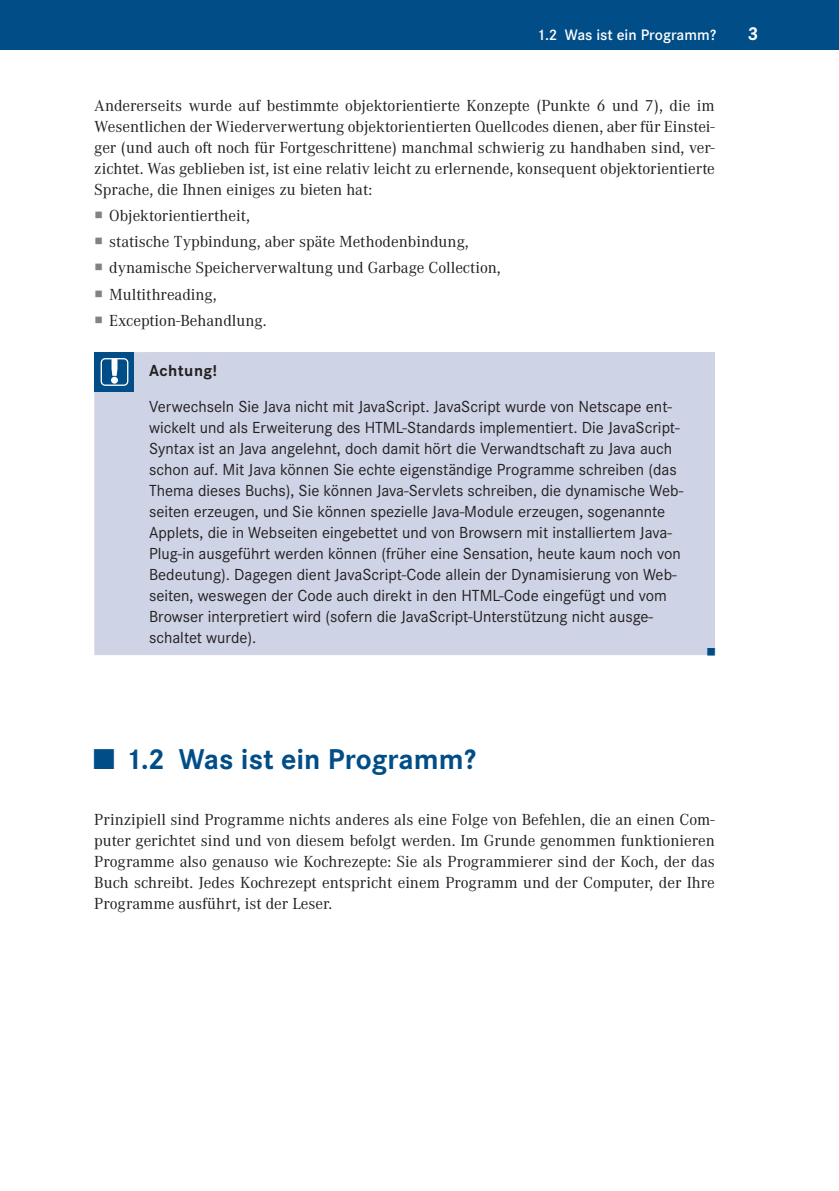
<style>
.page{position:relative;width:839px;height:1191px;background:#fff}
.page>*{position:absolute;margin:0;border:0;box-sizing:border-box;transform-origin:0 0}
.t1{font:700 29.75px "Corporate S Pro";color:#004d88}
.t2{font:700 19.25px "Corporate S Pro";color:#fff}
.t3{font:16.62px/21px "Corporate A Pro";color:#231f20;text-align:justify}
.t4{font:16.62px/21px "Corporate S Pro";color:#231f20}
.t5{font:700 16.62px "Corporate S Pro";letter-spacing:.03em;color:#231f20}
.t6{font:600 15.75px "Corporate S Pro";color:#fff}
</style>
<div class="page">
<div style="left:0;top:0;width:838px;height:50px;background:#004d88"></div>
<div style="left:94px;top:352px;width:613px;height:303px;background:#ced3e5"></div>
<div style="left:149px;top:352px;width:565px;height:295px;background:#ced3e5"></div>
<div style="left:94px;top:352px;width:40px;height:40px;background:#004d88"></div>
<svg style="left:101px;top:358px;width:27px;height:28px"></svg>
<svg style="left:707px;top:647px;width:7px;height:8px"></svg>
<p class="t6" style="left:539px;top:23px;width:178px">1.2 Was ist ein Programm?</p>
<p class="t2" style="left:747px;top:18px;width:12px">3</p>
<p class="t3" style="left:94px;top:94px;width:622px">Andererseits wurde auf bestimmte objektorientierte Konzepte (Punkte 6 und 7), die im Wesentlichen der Wiederverwertung objektorientierten Quellcodes dienen, aber für Einstei&shy;ger (und auch oft noch für Fortgeschrittene) manchmal schwierig zu handhaben sind, ver&shy;zichtet. Was geblieben ist, ist eine relativ leicht zu erlernende, konsequent objektorientierte Sprache, die Ihnen einiges zu bieten hat:</p>
<p class="t3" style="left:109px;top:201px;width:393px;line-height:26.2px;text-align:left">Objektorientiertheit,<br>statische Typbindung, aber späte Methodenbindung, dynamische Speicherverwaltung und Garbage Collection, Multithreading,<br>Exception-Behandlung.</p>
<p class="t5" style="left:149px;top:357px;width:70px">Achtung!</p>
<p class="t4" style="left:149px;top:394px;width:535px">Verwechseln Sie Java nicht mit JavaScript. JavaScript wurde von Netscape ent&shy;wickelt und als Erweiterung des HTML-Standards implementiert. Die JavaScript-Syntax ist an Java angelehnt, doch damit hört die Verwandtschaft zu Java auch schon auf. Mit Java können Sie echte eigenständige Programme schreiben (das Thema dieses Buchs), Sie können Java-Servlets schreiben, die dynamische Web&shy;seiten erzeugen, und Sie können spezielle Java-Module erzeugen, sogenannte Applets, die in Webseiten eingebettet und von Browsern mit installiertem Java-Plug-in ausgeführt werden können (früher eine Sensation, heute kaum noch von Bedeutung). Dagegen dient JavaScript-Code allein der Dynamisierung von Web&shy;seiten, weswegen der Code auch direkt in den HTML-Code eingefügt und vom Browser interpretiert wird (sofern die JavaScript-Unterstützung nicht ausge&shy;schaltet wurde).</p>
<h1 class="t1" style="left:94px;top:735px;width:383px">■ 1.2 Was ist ein Programm?</h1>
<p class="t3" style="left:94px;top:808px;width:622px">Prinzipiell sind Programme nichts anderes als eine Folge von Befehlen, die an einen Com&shy;puter gerichtet sind und von diesem befolgt werden. Im Grunde genommen funktionieren Programme also genauso wie Kochrezepte: Sie als Programmierer sind der Koch, der das Buch schreibt. Jedes Kochrezept entspricht einem Programm und der Computer, der Ihre Programme ausführt, ist der Leser.</p>
</div>
